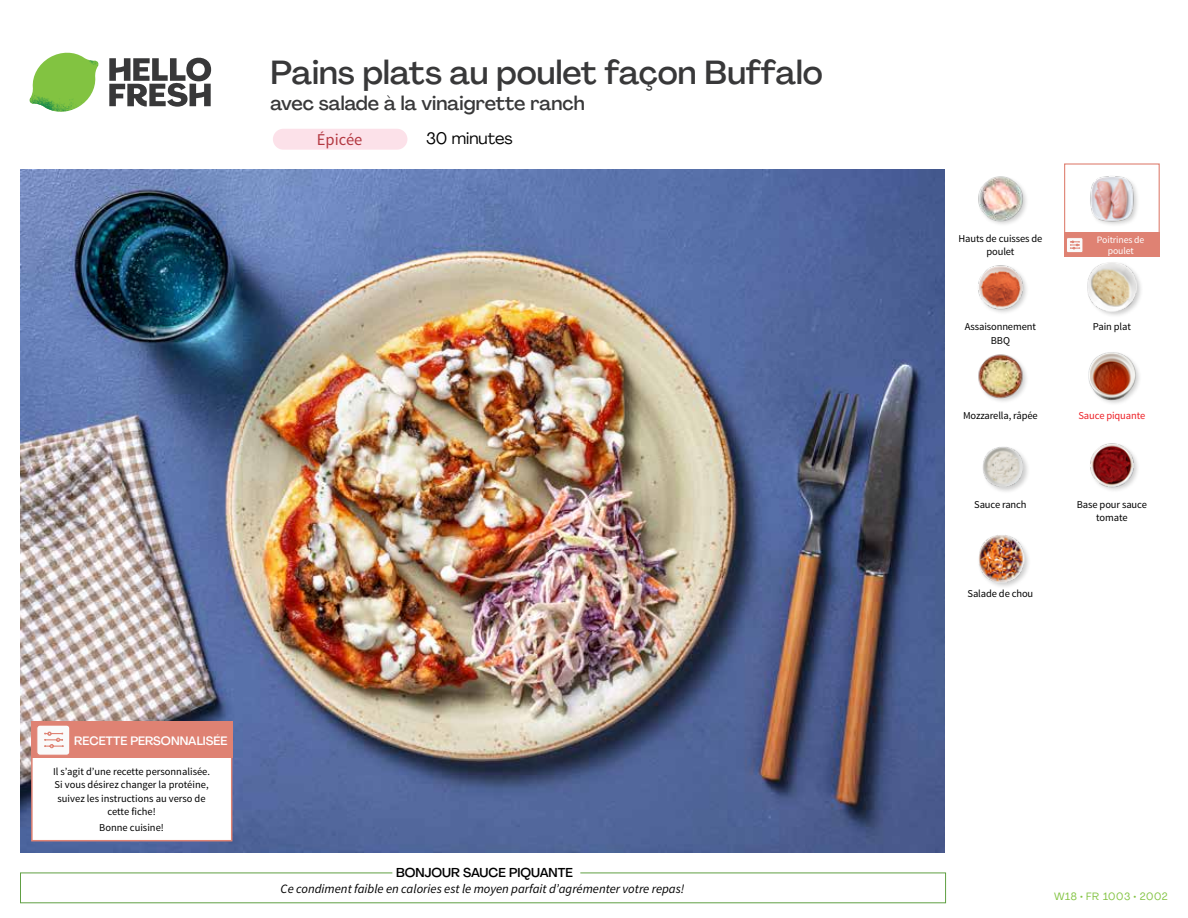
<style>
.page{position:relative;width:1188px;height:918px;background:#fff}
.page>*{position:absolute;margin:0;border:0;box-sizing:border-box;transform-origin:0 0}
.t1{font:500 33px "Agrandir";color:#383839}
.t2{font:500 19.5px "Agrandir";color:#383839}
.t3{font:16.5px "Agrandir";color:#000}
.t4{font:16.5px "Source Sans Pro";color:#b33841}
.t5{font:italic 12.75px "Source Sans Pro";color:#000}
.t6{font:500 12.75px "Agrandir";color:#000}
.t7{font:500 12px "Agrandir";color:#fff}
.t8{font:10.5px/13.5px "Source Sans Pro";letter-spacing:-.01em;color:#000;text-align:center}
.t9{font:10.5px "Agrandir";letter-spacing:.05em;color:#82c341}
.t10{font:10.5px "Source Sans Pro";letter-spacing:-.01em;color:#ed1d24}
.t11{font:9.75px/10.5px "Source Sans Pro";letter-spacing:-.01em;color:#fff;text-align:center}
</style>
<div class="page">
<div style="left:273px;top:129px;width:134px;height:21px;background:#fce1e9;border-radius:10px"></div>
<div style="left:1064px;top:163px;width:96px;height:73px;border:1px solid #df8273"></div>
<div style="left:1064px;top:232px;width:96px;height:25px;background:#df8273"></div>
<div style="left:1066px;top:238px;width:17px;height:15px;background:#fafafa;border-radius:2px"></div>
<div style="left:1066px;top:237px;width:17px;height:16px;border:1px solid #df8273;border-radius:2px"></div>
<svg style="left:1070px;top:241px;width:10px;height:8px"></svg>
<svg style="left:109px;top:57px;width:102px;height:50px"></svg>
<svg style="left:34px;top:53px;width:62px;height:40px"></svg>
<img style="left:67px;top:53px;width:32px;height:26px">
<img style="left:33px;top:75px;width:59px;height:11px">
<img style="left:29px;top:79px;width:61px;height:33px">
<img style="left:65px;top:86px;width:27px;height:25px">
<div style="left:20px;top:873px;width:926px;height:30px;border:1px solid #609f43"></div>
<div style="left:392px;top:865px;width:188px;height:15px;background:#fff"></div>
<img style="left:21px;top:170px;width:924px;height:682px">
<div style="left:977px;top:534px;width:54px;height:55px;background:#000;opacity:.2"></div>
<img style="left:978px;top:535px;width:46px;height:48px">
<img style="left:1090px;top:443px;width:48px;height:48px">
<div style="left:982px;top:445px;width:48px;height:49px;background:#000;opacity:.2"></div>
<img style="left:983px;top:447px;width:41px;height:41px">
<div style="left:1087px;top:351px;width:55px;height:55px;background:#000;opacity:.2"></div>
<img style="left:1087px;top:352px;width:49px;height:49px">
<img style="left:978px;top:354px;width:49px;height:48px">
<div style="left:1086px;top:261px;width:58px;height:57px;background:#000;opacity:.2"></div>
<img style="left:1087px;top:263px;width:49px;height:49px">
<img style="left:978px;top:265px;width:49px;height:48px">
<img style="left:1090px;top:176px;width:48px;height:49px">
<img style="left:978px;top:176px;width:49px;height:48px">
<div style="left:31px;top:733px;width:201px;height:108px;background:#fff;border:2px solid #df8273"></div>
<div style="left:31px;top:722px;width:202px;height:36px;background:#df8273"></div>
<div style="left:37px;top:725px;width:33px;height:30px;background:#fafafa;border-radius:3px"></div>
<div style="left:36px;top:725px;width:34px;height:31px;border:1px solid #df8273;border-radius:3px"></div>
<svg style="left:45px;top:732px;width:18px;height:16px"></svg>
<h1 class="t1" style="left:271px;top:52px;width:554px">Pains plats au poulet façon Buffalo</h1>
<h2 class="t2" style="left:271px;top:91px;width:316px">avec salade à la vinaigrette ranch</h2>
<h3 class="t4" style="left:317px;top:130px;width:47px">Épicée</h3>
<h3 class="t3" style="left:426px;top:128px;width:88px">30 minutes</h3>
<p class="t7" style="left:74px;top:733px;width:155px">RECETTE PERSONNALISÉE</p>
<p class="t8" style="left:53px;top:765px;width:158px">Il s’agit d’une recette personnalisée.<br>Si vous désirez changer la protéine, suivez les instructions au verso de cette fiche!</p>
<p class="t8" style="left:99px;top:821px;width:66px">Bonne cuisine!</p>
<p class="t6" style="left:396px;top:864px;width:178px">BONJOUR SAUCE PIQUANTE</p>
<p class="t5" style="left:281px;top:881px;width:405px">Ce condiment faible en calories est le moyen parfait d’agrémenter votre repas!</p>
<p class="t8" style="left:959px;top:232px;width:85px">Hauts de cuisses de poulet</p>
<p class="t11" style="left:1097px;top:235px;width:49px">Poitrines de poulet</p>
<p class="t8" style="left:965px;top:320px;width:73px">Assaisonnement</p>
<p class="t8" style="left:1093px;top:320px;width:39px">Pain plat</p>
<p class="t8" style="left:991px;top:334px;width:21px">BBQ</p>
<p class="t8" style="left:963px;top:409px;width:76px">Mozzarella, râpée</p>
<p class="t10" style="left:1078px;top:409px;width:68px">Sauce piquante</p>
<p class="t8" style="left:974px;top:498px;width:54px">Sauce ranch</p>
<p class="t8" style="left:968px;top:587px;width:67px">Salade de chou</p>
<p class="t8" style="left:1077px;top:498px;width:71px">Base pour sauce tomate</p>
<p class="t9" style="left:1054px;top:890px;width:115px">W18 • FR 1003 • 2002</p>
</div>
